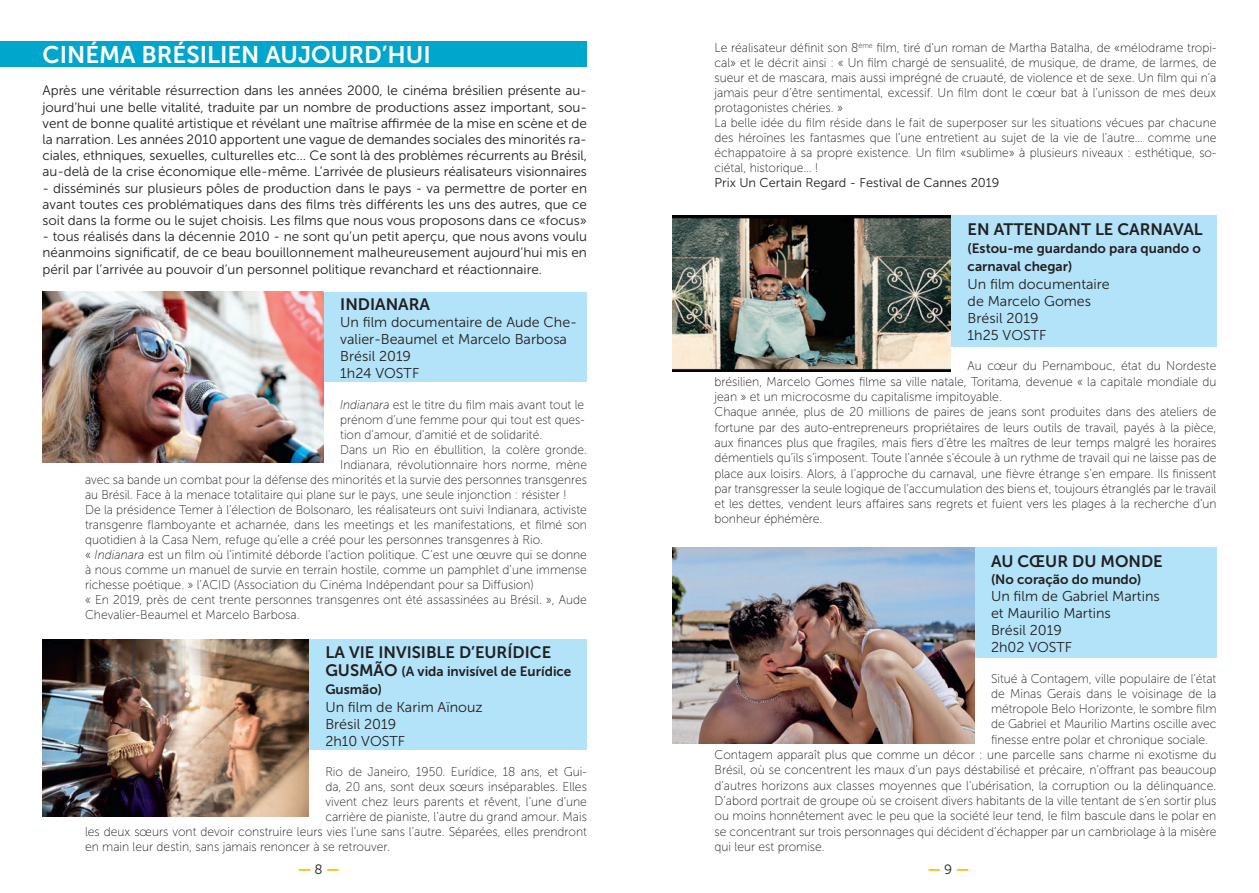
<style>
.page{position:relative;width:1259px;height:893px;background:#fff}
.page>*{position:absolute;margin:0;border:0;box-sizing:border-box;transform-origin:0 0}
.t1{font:24px "Museo Sans 700";color:#fff}
.t2{font:16.5px "Museo Sans 700";color:#231f20}
.t3{font:14.25px/17.1px "Museo Sans 300";color:#231f20}
.t4{font:14.25px "Museo Sans 900";color:#fec210}
.t5{font:13.5px/16.2px "Museo Sans 300";color:#231f20;text-align:justify}
.t6{font:13.5px/18px "Museo Sans 700";color:#231f20}
.t7{font:12.75px/15.3px "Museo Sans 100";color:#231f20;scale:.95 1}
.t8{font:12.75px "Museo Sans 100";color:#231f20;scale:.94 1}
.t9{font:12.75px "Museo Sans 300";color:#231f20}
.s1{font-style:italic}
.s2{font-size:16.5px}
.s3{font-family:"Museo Sans 300";font-size:13.5px;color:#231f20}
</style>
<div class="page">
<div style="left:944px;top:547px;width:272px;height:111px;background:#b3e3f9"></div>
<div style="left:935px;top:215px;width:281px;height:132px;background:#b3e3f9"></div>
<div style="left:292px;top:639px;width:295px;height:111px;background:#b3e3f9"></div>
<div style="left:302px;top:292px;width:285px;height:89px;background:#b3e3f9"></div>
<div style="left:0;top:41px;width:587px;height:26px;background:#00a6cc"></div>
<img style="left:43px;top:292px;width:280px;height:171px">
<img style="left:43px;top:639px;width:265px;height:177px">
<img style="left:672px;top:215px;width:278px;height:157px">
<img style="left:672px;top:547px;width:302px;height:196px">
<h1 class="t1" style="left:43px;top:41px;width:390px">CINÉMA BRÉSILIEN AUJOURD’HUI</h1>
<p class="t5" style="left:43px;top:83px;width:546px">Après une véritable résurrection dans les années 2000, le cinéma brésilien présente au&shy;jourd’hui une belle vitalité, traduite par un nombre de productions assez important, sou&shy;vent de bonne qualité artistique et révélant une maîtrise affirmée de la mise en scène et de la narration. Les années 2010 apportent une vague de demandes sociales des minorités ra&shy;ciales, ethniques, sexuelles, culturelles etc… Ce sont là des problèmes récurrents au Brésil, au-delà de la crise économique elle-même. L’arrivée de plusieurs réalisateurs visionnaires</p>
<p class="t5" style="left:43px;top:180px;width:546px">- disséminés sur plusieurs pôles de production dans le pays - va permettre de porter en avant toutes ces problématiques dans des films très différents les uns des autres, que ce soit dans la forme ou le sujet choisis. Les films que nous vous proposons dans ce «focus»</p>
<p class="t5" style="left:43px;top:229px;width:546px">- tous réalisés dans la décennie 2010 - ne sont qu’un petit aperçu, que nous avons voulu néanmoins significatif, de ce beau bouillonnement malheureusement aujourd’hui mis en péril par l’arrivée au pouvoir d’un personnel politique revanchard et réactionnaire.</p>
<p class="t2" style="left:340px;top:295px;width:91px">INDIANARA</p>
<p class="t3" style="left:340px;top:313px;width:238px">Un film documentaire de Aude Che&shy;valier-Beaumel et Marcelo Barbosa<br>Brésil 2019<br>1h24 VOSTF</p>
<p class="t8" style="left:340px;top:398px;width:261px"><span class="s1">Indianara</span> est le titre du film mais avant tout le</p>
<p class="t8" style="left:340px;top:413px;width:262px">prénom d’une femme pour qui tout est ques-</p>
<p class="t8" style="left:340px;top:428px;width:216px">tion d’amour, d’amitié et de solidarité.</p>
<p class="t8" style="left:340px;top:443px;width:264px">Dans un Rio en ébullition, la colère gronde.</p>
<p class="t8" style="left:340px;top:458px;width:264px">Indianara, révolutionnaire hors norme, mène</p>
<p class="t8" style="left:85px;top:473px;width:535px">avec sa bande un combat pour la défense des minorités et la survie des personnes transgenres</p>
<p class="t8" style="left:85px;top:488px;width:514px">au Brésil. Face à la menace totalitaire qui plane sur le pays, une seule injonction : résister !</p>
<p class="t7" style="left:85px;top:502px;width:530px">De la présidence Temer à l’élection de Bolsonaro, les réalisateurs ont suivi Indianara, activiste</p>
<p class="t7" style="left:85px;top:517px;width:530px">transgenre flamboyante et acharnée, dans les meetings et les manifestations, et filmé son</p>
<p class="t7" style="left:85px;top:532px;width:483px">quotidien à la Casa Nem, refuge qu’elle a créé pour les personnes transgenres à Rio.</p>
<p class="t7" style="left:85px;top:547px;width:530px">« <span class="s1">Indianara</span> est un film où l’intimité déborde l’action politique. C’est une œuvre qui se donne</p>
<p class="t7" style="left:85px;top:562px;width:530px">à nous comme un manuel de survie en terrain hostile, comme un pamphlet d’une immense</p>
<p class="t7" style="left:85px;top:577px;width:474px">richesse poétique. » l’ACID (Association du Cinéma Indépendant pour sa Diffusion)</p>
<p class="t7" style="left:85px;top:592px;width:530px">« En 2019, près de cent trente personnes transgenres ont été assassinées au Brésil. », Aude</p>
<p class="t7" style="left:85px;top:607px;width:227px">Chevalier-Beaumel et Marcelo Barbosa.</p>
<p class="t2" style="left:325px;top:643px;width:227px">LA VIE INVISIBLE D’EURÍDICE</p>
<p class="t6" style="left:325px;top:663px;width:247px"><span class="s2">GUSMÃO</span> (A vida invisível de Eurídice<br>Gusmão)</p>
<p class="t3" style="left:325px;top:698px;width:159px">Un film de Karim Aïnouz<br>Brésil 2019<br>2h10 VOSTF</p>
<p class="t7" style="left:325px;top:764px;width:277px">Rio de Janeiro, 1950. Eurídice, 18 ans, et Gui-</p>
<p class="t7" style="left:325px;top:779px;width:277px">da, 20 ans, sont deux sœurs inséparables. Elles</p>
<p class="t7" style="left:325px;top:794px;width:277px">vivent chez leurs parents et rêvent, l’une d’une</p>
<p class="t7" style="left:325px;top:809px;width:277px">carrière de pianiste, l’autre du grand amour. Mais</p>
<p class="t7" style="left:85px;top:824px;width:530px">les deux sœurs vont devoir construire leurs vies l’une sans l’autre. Séparées, elles prendront</p>
<p class="t7" style="left:85px;top:839px;width:323px">en main leur destin, sans jamais renoncer à se retrouver.</p>
<p class="t7" style="left:714px;top:40px;width:530px">Le réalisateur définit son 8<sup>ème</sup> film, tiré d’un roman de Martha Batalha, de «mélodrame tropi&shy;cal» et le décrit ainsi : « Un film chargé de sensualité, de musique, de drame, de larmes, de sueur et de mascara, mais aussi imprégné de cruauté, de violence et de sexe. Un film qui n’a jamais peur d’être sentimental, excessif. Un film dont le cœur bat à l’unisson de mes deux protagonistes chéries. »<br>La belle idée du film réside dans le fait de superposer sur les situations vécues par chacune des héroïnes les fantasmes que l’une entretient au sujet de la vie de l’autre… comme une échappatoire à sa propre existence. Un film «sublime» à plusieurs niveaux : esthétique, so&shy;ciétal, historique… !</p>
<p class="t9" style="left:714px;top:176px;width:286px">Prix Un Certain Regard - Festival de Cannes 2019</p>
<p class="t2" style="left:967px;top:220px;width:237px">EN ATTENDANT LE CARNAVAL</p>
<p class="t6" style="left:967px;top:240px;width:235px">(Estou-me guardando para quando o carnaval chegar)</p>
<p class="t3" style="left:967px;top:275px;width:144px">Un film documentaire de Marcelo Gomes<br>Brésil 2019<br>1h25 VOSTF</p>
<p class="t7" style="left:714px;top:358px;width:530px;text-indent:253px">Au cœur du Pernambouc, état du Nordeste brésilien, Marcelo Gomes filme sa ville natale, Toritama, devenue « la capitale mondiale du jean » et un microcosme du capitalisme impitoyable.<br>Chaque année, plus de 20 millions de paires de jeans sont produites dans des ateliers de fortune par des auto-entrepreneurs propriétaires de leurs outils de travail, payés à la pièce, aux finances plus que fragiles, mais fiers d’être les maîtres de leur temps malgré les horaires démentiels qu’ils s’imposent. Toute l’année s’écoule à un rythme de travail qui ne laisse pas de place aux loisirs. Alors, à l’approche du carnaval, une fièvre étrange s’en empare. Ils finissent par transgresser la seule logique de l’accumulation des biens et, toujours étranglés par le travail et les dettes, vendent leurs affaires sans regrets et fuient vers les plages à la recherche d’un bonheur éphémère.</p>
<p class="t2" style="left:991px;top:552px;width:173px">AU CŒUR DU MONDE</p>
<p class="t6" style="left:991px;top:570px;width:152px">(No coração do mundo)</p>
<p class="t3" style="left:991px;top:587px;width:170px">Un film de Gabriel Martins et Maurilio Martins<br>Brésil 2019<br>2h02 VOSTF</p>
<p class="t7" style="left:991px;top:671px;width:239px">Situé à Contagem, ville populaire de l’état</p>
<p class="t7" style="left:991px;top:686px;width:239px">de Minas Gerais dans le voisinage de la</p>
<p class="t7" style="left:991px;top:701px;width:239px">métropole Belo Horizonte, le sombre film</p>
<p class="t7" style="left:991px;top:717px;width:239px">de Gabriel et Maurilio Martins oscille avec</p>
<p class="t7" style="left:991px;top:732px;width:230px">finesse entre polar et chronique sociale.</p>
<p class="t7" style="left:714px;top:747px;width:530px">Contagem apparaît plus que comme un décor : une parcelle sans charme ni exotisme du</p>
<p class="t7" style="left:714px;top:762px;width:530px">Brésil, où se concentrent les maux d’un pays déstabilisé et précaire, n’offrant pas beaucoup</p>
<p class="t7" style="left:714px;top:778px;width:530px">d’autres horizons aux classes moyennes que l’ubérisation, la corruption ou la délinquance.</p>
<p class="t7" style="left:714px;top:793px;width:530px">D’abord portrait de groupe où se croisent divers habitants de la ville tentant de s’en sortir plus</p>
<p class="t7" style="left:714px;top:808px;width:530px">ou moins honnêtement avec le peu que la société leur tend, le film bascule dans le polar en</p>
<p class="t7" style="left:714px;top:824px;width:530px">se concentrant sur trois personnages qui décident d’échapper par un cambriolage à la misère</p>
<p class="t7" style="left:714px;top:839px;width:118px">qui leur est promise.</p>
<p class="t4" style="left:298px;top:861px;width:43px">— <span class="s3">8</span> —</p>
<p class="t4" style="left:927px;top:861px;width:43px">— <span class="s3">9</span> —</p>
</div>
